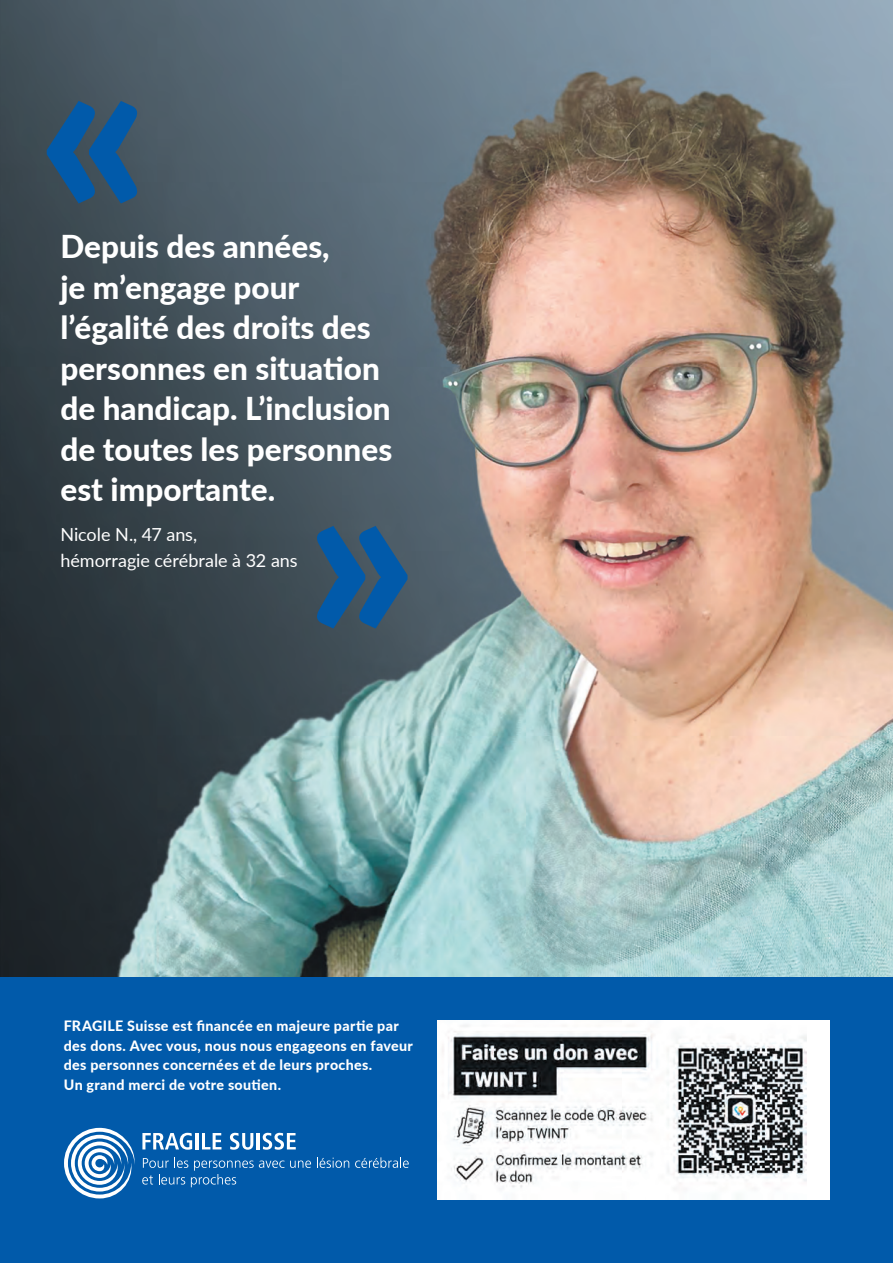
<style>
.page{position:relative;width:893px;height:1263px;background:#fff}
.page>*{position:absolute;margin:0;border:0;box-sizing:border-box;transform-origin:0 0}
.t1{font:800 246.3px "Lato";color:#015aaa}
.t2{font:800 31.5px/40.5px "Lato";color:#fff}
.t3{font:18px/25.3px "Lato";letter-spacing:-.005em;color:#fff}
.t4{font:800 14.25px/19.5px "Lato";letter-spacing:.025em;color:#fff}
</style>
<div class="page">
<div style="left:0;top:976px;width:893px;height:287px;background:#015aaa"></div>
<img style="left:0;top:0;width:893px;height:976px">
<img style="left:438px;top:1020px;width:391px;height:179px">
<svg style="left:64px;top:1128px;width:71px;height:70px"></svg>
<svg style="left:290px;top:1160px;width:21px;height:8px"></svg>
<svg style="left:317px;top:1157px;width:32px;height:11px"></svg>
<svg style="left:355px;top:1157px;width:54px;height:11px"></svg>
<svg style="left:142px;top:1157px;width:142px;height:30px"></svg>
<svg style="left:142px;top:1133px;width:50px;height:17px"></svg>
<hr style="left:196px;top:1133px;width:3px;height:16px;background:#fff">
<svg style="left:202px;top:1133px;width:19px;height:16px"></svg>
<svg style="left:230px;top:1133px;width:23px;height:17px"></svg>
<hr style="left:257px;top:1133px;width:3px;height:16px;background:#fff">
<svg style="left:263px;top:1133px;width:33px;height:17px"></svg>
<h1 class="t1" style="left:36px;top:-54px;width:116px">«</h1>
<h2 class="t2" style="left:60px;top:225px;width:333px">Depuis des années,<br>je m’engage pour l’égalité des droits des personnes en situation de handicap. L’inclusion de toutes les personnes est importante.</h2>
<p class="t3" style="left:60px;top:521px;width:239px">Nicole N., 47 ans,<br>hémorragie cérébrale à 32 ans</p>
<h1 class="t1" style="left:303px;top:371px;width:116px">»</h1>
<p class="t4" style="left:64px;top:1016px;width:351px">FRAGILE Suisse est financée en majeure partie par des dons. Avec vous, nous nous engageons en faveur des personnes concernées et de leurs proches.<br>Un grand merci de votre soutien.</p>
</div>
